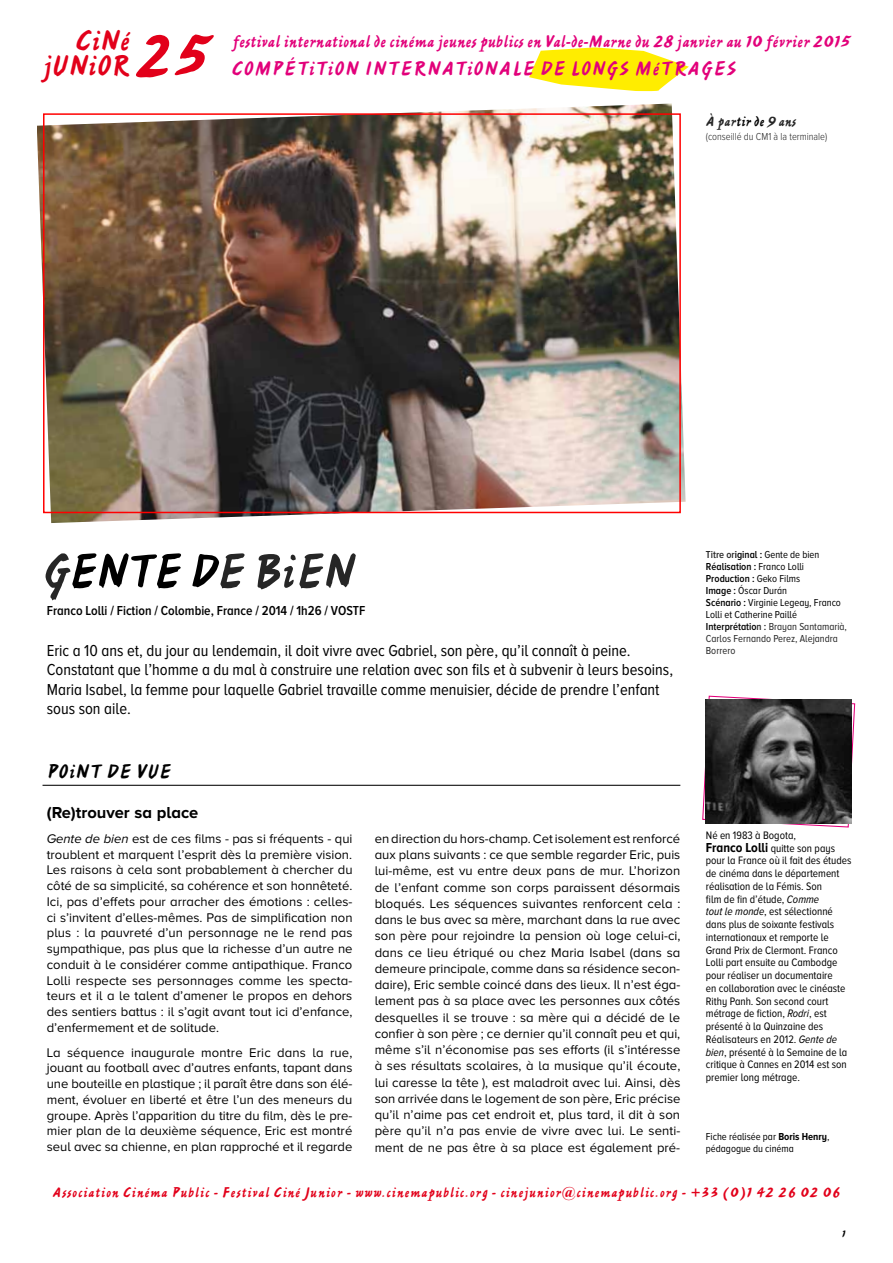
<style>
.page{position:relative;width:893px;height:1263px;background:#fff}
.page>*{position:absolute;margin:0;border:0;box-sizing:border-box;transform-origin:0 0}
.t1{font:51px "Ashley Script";letter-spacing:-.03em;color:#262626}
.t2{font:30.3px "Ashley Script";color:#e2001a}
.t3{font:21px "Ashley Script";letter-spacing:.05em;color:#e2007a}
.t4{font:21px "Ashley Script";letter-spacing:.03em;color:#000}
.t5{font:18px "Ashley Script";color:#e2007a}
.t6{font:16.5px/19.5px "Proxima Nova A Cond";color:#000}
.t7{font:700 16.5px "Proxima Nova A";color:#000}
.t8{font:15px "Ashley Script";letter-spacing:.05em;color:#e2001a}
.t9{font:15px "Ashley Script";color:#262626}
.t10{font:600 13.5px "Proxima Nova A Cond";color:#000}
.t11{font:13.05px/16.2px "Proxima Nova A";color:#000;text-align:justify}
.t12{font:11.25px/12.8px "Proxima Nova A Cond";color:#000}
.t13{font:10.5px/12px "Proxima Nova A Cond";color:#000}
.t14{font:300 10.5px "Proxima Nova Cond";color:#262626}
.t15{font:10.5px "Ashley Script";color:#000}
.s1{font-size:66px}
.s2{color:#000}
.s3{font-style:italic}
.s4{font-weight:600;color:#262626}
.s5{font-weight:600}
.s6{color:#262626}
.s7{font-weight:700;font-size:13.5px}
.s8{font-weight:700}
</style>
<div class="page">
<svg style="left:702px;top:695px;width:154px;height:133px"></svg>
<svg style="left:529px;top:47px;width:160px;height:45px"></svg>
<img style="left:706px;top:700px;width:145px;height:123px">
<img style="left:37px;top:104px;width:649px;height:419px">
<div style="left:43px;top:113px;width:638px;height:400px;border:2px solid #f00"></div>
<hr style="left:43px;top:785px;width:637px;height:1px;background:#000">
<h2 class="t2" style="left:76px;top:23px;width:56px">CiNé</h2>
<h3 class="t5" style="left:232px;top:31px;width:619px">festival international de cinéma jeunes publics en Val-de-Marne du 28 janvier au 10 février 2015</h3>
<h2 class="t2" style="left:43px;top:49px;width:168px">jUNiOR <span class="s1">25</span></h2>
<h3 class="t3" style="left:232px;top:56px;width:506px">Compétition internationa le de longs métra ges</h3>
<p class="t9" style="left:706px;top:113px;width:92px">À par<span class="s2">tir de</span> 9 ans</p>
<p class="t14" style="left:706px;top:131px;width:123px">(conseillé du CM1 à la terminale)</p>
<h1 class="t1" style="left:43px;top:542px;width:314px">G<span class="s2">ente d</span>e bien</h1>
<p class="t10" style="left:47px;top:603px;width:320px">Franco Lolli / Fiction / Colombie, France / 2014 / 1h26 / VOSTF</p>
<p class="t6" style="left:47px;top:640px;width:628px">Eric a 10 ans et, du jour au lendemain, il doit vivre avec Gabriel, son père, qu’il connaît à peine.<br>Constatant que l’homme a du mal à construire une relation avec son fils et à subvenir à leurs besoins, Maria Isabel, la femme pour laquelle Gabriel travaille comme menuisier, décide de prendre l’enfant sous son aile.</p>
<h3 class="t4" style="left:47px;top:759px;width:126px">Point de vue</h3>
<p class="t7" style="left:47px;top:803px;width:153px">(Re)trouver sa place</p>
<p class="t11" style="left:47px;top:830px;width:307px;line-height:15.8px"><span class="s3">Gente de bien</span> est de ces films - pas si fréquents - qui troublent et marquent l’esprit dès la première vision.<br>Les raisons à cela sont probablement à chercher du côté de sa simplicité, sa cohérence et son honnêteté.<br>Ici, pas d’effets pour arracher des émotions : celles&shy;ci s’invitent d’elles-mêmes. Pas de simplification non plus : la pauvreté d’un personnage ne le rend pas sympathique, pas plus que la richesse d’un autre ne conduit à le considérer comme antipathique. Franco Lolli respecte ses personnages comme les specta&shy;teurs et il a le talent d’amener le propos en dehors des sentiers battus : il s’agit avant tout ici d’enfance, d’enfermement et de solitude.</p>
<p class="t11" style="left:47px;top:1044px;width:307px;line-height:15.8px">La séquence inaugurale montre Eric dans la rue, jouant au football avec d’autres enfants, tapant dans une bouteille en plastique ; il paraît être dans son élé&shy;ment, évoluer en liberté et être l’un des meneurs du groupe. Après l’apparition du titre du film, dès le pre&shy;mier plan de la deuxième séquence, Eric est montré seul avec sa chienne, en plan rapproché et il regarde</p>
<p class="t11" style="left:375px;top:830px;width:307px">en direction du hors-champ. Cet isolement est renforcé aux plans suivants : ce que semble regarder Eric, puis lui-même, est vu entre deux pans de mur. L’horizon de l’enfant comme son corps paraissent désormais bloqués. Les séquences suivantes renforcent cela : dans le bus avec sa mère, marchant dans la rue avec son père pour rejoindre la pension où loge celui-ci, dans ce lieu étriqué ou chez Maria Isabel (dans sa demeure principale, comme dans sa résidence secon&shy;daire), Eric semble coincé dans des lieux. Il n’est éga&shy;lement pas à sa place avec les personnes aux côtés desquelles il se trouve : sa mère qui a décidé de le confier à son père ; ce dernier qu’il connaît peu et qui, même s’il n’économise pas ses efforts (il s’intéresse à ses résultats scolaires, à la musique qu’il écoute, lui caresse la tête ), est maladroit avec lui. Ainsi, dès son arrivée dans le logement de son père, Eric précise qu’il n’aime pas cet endroit et, plus tard, il dit à son père qu’il n’a pas envie de vivre avec lui. Le senti&shy;ment de ne pas être à sa place est également pré-</p>
<p class="t13" style="left:706px;top:548px;width:143px"><span class="s4">Titre or</span><span class="s5">iginal :</span> Gente de bien<br><span class="s5">Réalisation :</span> Franco Lolli<br><span class="s5">Production :</span> Geko Films<br><span class="s5">Image :</span> Óscar Durán<br><span class="s5">Scénario :</span> Virginie Legeay, Franco<br>Lolli et Catherine Paillé<br><span class="s5">Interprétatio</span><span class="s4">n :</span> <span class="s6">Brayan Santamarià,<br>Carlos Fernando Perez, Alejandra<br>Borrero</span></p>
<p class="t12" style="left:706px;top:829px;width:147px">Né en 1983 à Bogota,<br><span class="s7">Franco Lolli</span> quitte son pays pour la France où il fait des études de cinéma dans le département réalisation de la Fémis. Son<br>film de fin d’étude, <span class="s3">Comme<br>tout le monde</span>, est sélectionné dans plus de soixante festivals internationaux et remporte le<br>Grand Prix de Clermont. Franco<br>Lolli part ensuite au Cambodge pour réaliser un documentaire<br>en collaboration avec le cinéaste<br>Rithy Panh. Son second court métrage de fiction, <span class="s3">Rodri</span>, est présenté à la Quinzaine des<br>Réalisateurs en 2012. <span class="s3">Gente de bien</span>, présenté à la Semaine de la critique à Cannes en 2014 est son premier long métrage.</p>
<p class="t13" style="left:706px;top:1130px;width:125px">Fiche réalisée par <span class="s8">Boris Henry</span>, pédagogue du cinéma</p>
<p class="t8" style="left:52px;top:1184px;width:790px">Association Cinéma Public - Festival Ciné Junior - www.cinemapublic.org - cinejunior@cinemapublic.org - +33 (0)1 42 26 02 06</p>
<p class="t15" style="left:842px;top:1228px;width:5px">1</p>
</div>
